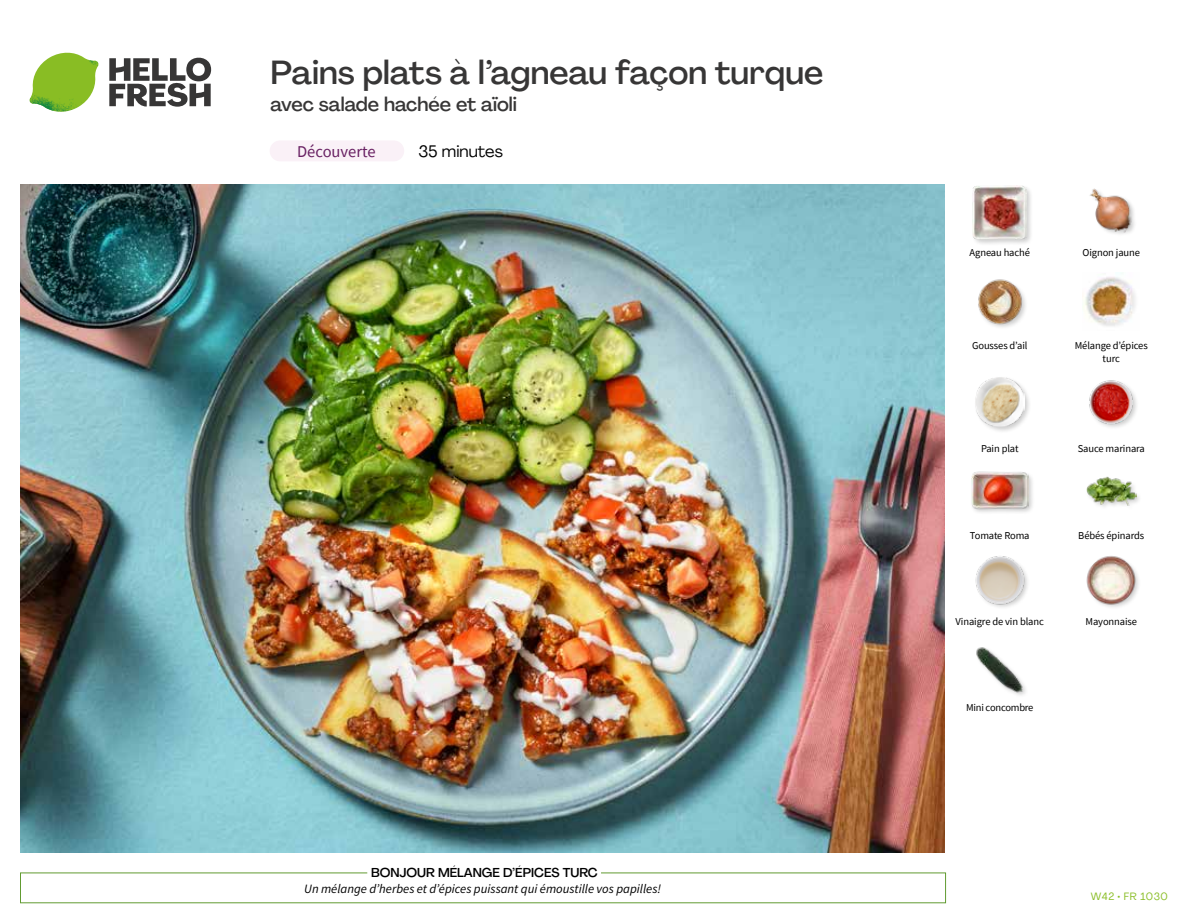
<style>
.page{position:relative;width:1188px;height:918px;background:#fff}
.page>*{position:absolute;margin:0;border:0;box-sizing:border-box;transform-origin:0 0}
.t1{font:500 33px "Agrandir";color:#373636}
.t2{font:500 19.5px "Agrandir";color:#373636}
.t3{font:16.5px "Source Sans Pro";color:#692163}
.t4{font:16.5px "Agrandir";color:#000}
.t5{font:italic 12.75px "Source Sans Pro";color:#000}
.t6{font:500 12.75px "Agrandir";color:#000}
.t7{font:10.5px/13.5px "Source Sans Pro";letter-spacing:-.01em;color:#000;text-align:center}
.t8{font:10.5px "Agrandir";letter-spacing:.05em;color:#89bd24}
</style>
<div class="page">
<svg style="left:109px;top:57px;width:102px;height:50px"></svg>
<svg style="left:34px;top:53px;width:62px;height:40px"></svg>
<img style="left:67px;top:53px;width:32px;height:26px">
<img style="left:33px;top:75px;width:59px;height:11px">
<img style="left:29px;top:79px;width:61px;height:33px">
<img style="left:65px;top:86px;width:27px;height:25px">
<img style="left:21px;top:184px;width:924px;height:668px">
<div style="left:270px;top:140px;width:134px;height:21px;background:#faf1f7;border-radius:10px"></div>
<img style="left:976px;top:647px;width:50px;height:48px">
<img style="left:1086px;top:556px;width:53px;height:51px">
<img style="left:975px;top:556px;width:53px;height:51px">
<div style="left:1085px;top:476px;width:58px;height:36px;background:#000;opacity:.2"></div>
<img style="left:1086px;top:476px;width:50px;height:36px">
<div style="left:970px;top:471px;width:65px;height:44px;background:#000;opacity:.2"></div>
<img style="left:971px;top:471px;width:57px;height:44px">
<img style="left:1089px;top:380px;width:48px;height:48px">
<div style="left:974px;top:376px;width:57px;height:58px;background:#000;opacity:.2"></div>
<img style="left:975px;top:377px;width:49px;height:50px">
<img style="left:1083px;top:277px;width:52px;height:49px">
<img style="left:978px;top:279px;width:48px;height:49px">
<img style="left:1089px;top:188px;width:46px;height:46px">
<div style="left:971px;top:184px;width:63px;height:63px;background:#000;opacity:.2"></div>
<img style="left:973px;top:186px;width:54px;height:54px">
<h1 class="t1" style="left:271px;top:52px;width:554px">Pains plats à l’agneau façon turque</h1>
<h2 class="t2" style="left:271px;top:92px;width:248px">avec salade hachée et aïoli</h2>
<h3 class="t3" style="left:297px;top:141px;width:80px">Découverte</h3>
<h3 class="t4" style="left:418px;top:141px;width:86px">35 minutes</h3>
<p class="t6" style="left:371px;top:864px;width:228px">BONJOUR MÉLANGE D’ÉPICES TURC</p>
<p class="t5" style="left:304px;top:881px;width:358px">Un mélange d’herbes et d’épices puissant qui émoustille vos papilles!</p>
<p class="t7" style="left:970px;top:246px;width:62px">Agneau haché</p>
<p class="t7" style="left:972px;top:338px;width:57px">Gousses d’ail</p>
<p class="t7" style="left:1083px;top:246px;width:59px">Oignon jaune</p>
<p class="t7" style="left:1075px;top:338px;width:75px">Mélange d’épices turc</p>
<p class="t7" style="left:981px;top:442px;width:39px">Pain plat</p>
<p class="t7" style="left:1078px;top:442px;width:69px">Sauce marinara</p>
<p class="t7" style="left:970px;top:529px;width:61px">Tomate Roma</p>
<p class="t7" style="left:1078px;top:529px;width:67px">Bébés épinards</p>
<p class="t7" style="left:956px;top:615px;width:90px">Vinaigre de vin blanc</p>
<p class="t7" style="left:1086px;top:615px;width:53px">Mayonnaise</p>
<p class="t7" style="left:966px;top:700px;width:69px">Mini concombre</p>
<p class="t8" style="left:1091px;top:890px;width:79px">W42 • FR 1030</p>
</div>
